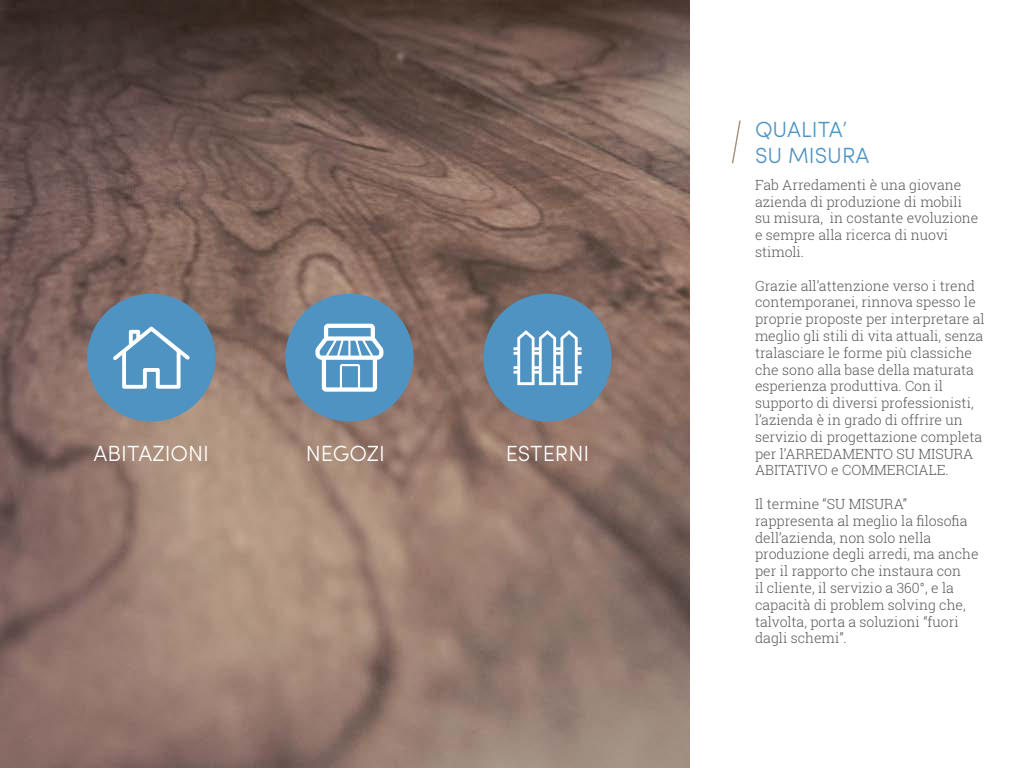
<style>
.page{position:relative;width:1024px;height:768px;background:#fff}
.page>*{position:absolute;margin:0;border:0;box-sizing:border-box;transform-origin:0 0}
.t1{font:300 22px "Sofia Pro";color:#fff}
.t2{font:300 22px/26.4px "Sofia Pro";color:#4f93c3}
.t3{font:300 14px/16.8px "Roboto Slab";color:#58595b}
</style>
<div class="page">
<img style="left:0;top:0;width:690px;height:768px">
<svg style="left:732px;top:120px;width:9px;height:43px"></svg>
<div style="left:87px;top:294px;width:128px;height:128px;background:#4f93c3;border-radius:50%"></div>
<div style="left:285px;top:294px;width:129px;height:128px;background:#4f93c3;border-radius:50%"></div>
<div style="left:483px;top:294px;width:129px;height:128px;background:#4f93c3;border-radius:50%"></div>
<svg style="left:315px;top:324px;width:68px;height:68px"></svg>
<svg style="left:113px;top:327px;width:77px;height:62px"></svg>
<svg style="left:514px;top:330px;width:68px;height:55px"></svg>
<h1 class="t1" style="left:94px;top:437px;width:117px">ABITAZIONI</h1>
<h1 class="t1" style="left:306px;top:437px;width:56px">N EGOZI</h1>
<h1 class="t1" style="left:506px;top:437px;width:61px">ESTERNI</h1>
<h1 class="t2" style="left:755px;top:115px;width:116px">QUALITA’<br>SU MISURA</h1>
<p class="t3" style="left:755px;top:176px;width:225px">Fab Arredamenti è una giovane azienda di produzione di mobili su misura, in costante evoluzione e sempre alla ricerca di nuovi stimoli.</p>
<p class="t3" style="left:755px;top:277px;width:231px">Grazie all’attenzione verso i trend contemporanei, rinnova spesso le proprie proposte per interpretare al meglio gli stili di vita attuali, senza tralasciare le forme più classiche che sono alla base della maturata esperienza produttiva. Con il supporto di diversi professionisti, l’azienda è in grado di offrire un servizio di progettazione completa per l’ARREDAMENTO SU MISURA ABITATIVO e COMMERCIALE.</p>
<p class="t3" style="left:755px;top:495px;width:225px">Il termine “SU MISURA” rappresenta al meglio la filosofia dell’azienda, non solo nella produzione degli arredi, ma anche per il rapporto che instaura con<br>il cliente, il servizio a 360°, e la capacità di problem solving che, talvolta, porta a soluzioni “fuori dagli schemi”.</p>
</div>
